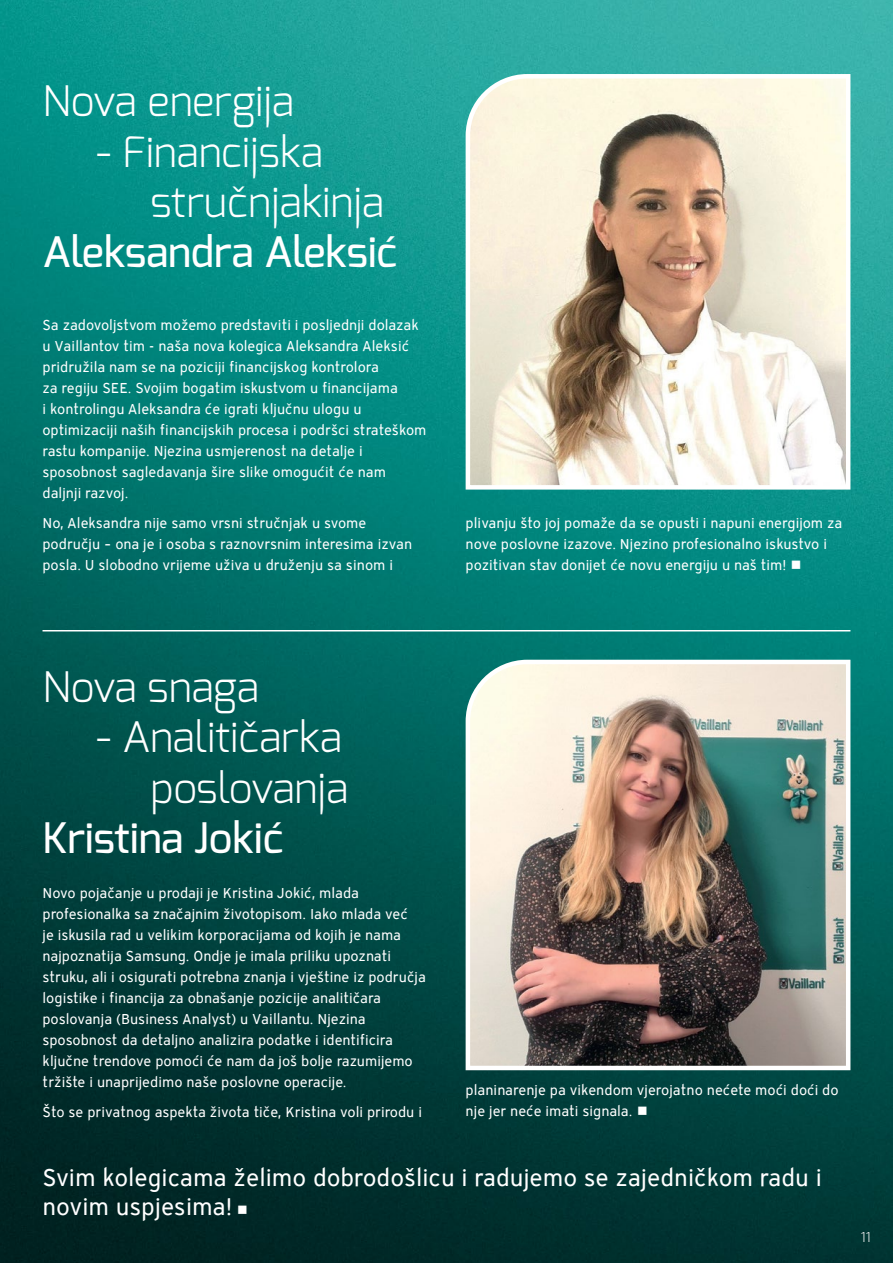
<style>
.page{position:relative;width:893px;height:1263px;background:#fff}
.page>*{position:absolute;margin:0;border:0;box-sizing:border-box;transform-origin:0 0}
.t1{font:300 42px/50.4px "Exo";color:#fff}
.t2{font:500 42px "Exo";color:#fff}
.t3{font:24px/28.8px "Vaillant 13 Book ETID";color:#fff}
.t4{font:14.25px/21px "Vaillant 13 Book ETID";color:#fff}
.t5{font:300 13.5px "Exo";color:#fff}
</style>
<div class="page">
<img style="left:0;top:0;width:893px;height:1263px">
<svg style="left:463px;top:72px;width:390px;height:420px;background:#d9d2c0"></svg>
<img style="left:463px;top:657px;width:390px;height:415px">
<hr style="left:43px;top:630px;width:807px;height:1px;background:#fff">
<h1 class="t1" style="left:43px;top:76px;width:253px">Nova energija</h1>
<h1 class="t1" style="left:151px;top:126px;width:235px;text-indent:-54px">- Financijska stručnjakinja</h1>
<h1 class="t2" style="left:43px;top:225px;width:357px">Aleksandra Aleksić</h1>
<p class="t4" style="left:43px;top:314px;width:385px">Sa zadovoljstvom možemo predstaviti i posljednji dolazak u Vaillantov tim - naša nova kolegica Aleksandra Aleksić pridružila nam se na poziciji financijskog kontrolora<br>za regiju SEE. Svojim bogatim iskustvom u financijama<br>i kontrolingu Aleksandra će igrati ključnu ulogu u optimizaciji naših financijskih procesa i podršci strateškom rastu kompanije. Njezina usmjerenost na detalje i sposobnost sagledavanja šire slike omogućit će nam daljnji razvoj.</p>
<p class="t4" style="left:43px;top:512px;width:371px">No, Aleksandra nije samo vrsni stručnjak u svome području – ona je i osoba s raznovrsnim interesima izvan posla. U slobodno vrijeme uživa u druženju sa sinom i</p>
<p class="t4" style="left:466px;top:512px;width:378px">plivanju što joj pomaže da se opusti i napuni energijom za nove poslovne izazove. Njezino profesionalno iskustvo i pozitivan stav donijet će novu energiju u naš tim! ■</p>
<h1 class="t1" style="left:43px;top:661px;width:218px">Nova snaga</h1>
<h1 class="t1" style="left:97px;top:712px;width:253px;text-align:right">- Analitičarka poslovanja</h1>
<h1 class="t2" style="left:43px;top:811px;width:243px">Kristina Jokić</h1>
<p class="t4" style="left:43px;top:883px;width:385px">Novo pojačanje u prodaji je Kristina Jokić, mlada profesionalka sa značajnim životopisom. Iako mlada već<br>je iskusila rad u velikim korporacijama od kojih je nama najpoznatija Samsung. Ondje je imala priliku upoznati struku, ali i osigurati potrebna znanja i vještine iz područja logistike i financija za obnašanje pozicije analitičara poslovanja (Business Analyst) u Vaillantu. Njezina sposobnost da detaljno analizira podatke i identificira ključne trendove pomoći će nam da još bolje razumijemo tržište i unaprijedimo naše poslovne operacije.</p>
<p class="t4" style="left:43px;top:1101px;width:381px">Što se privatnog aspekta života tiče, Kristina voli prirodu i</p>
<p class="t4" style="left:466px;top:1079px;width:375px">planinarenje pa vikendom vjerojatno nećete moći doći do nje jer neće imati signala. ■</p>
<h2 class="t3" style="left:43px;top:1162px;width:781px">Svim kolegicama želimo dobrodošlicu i radujemo se zajedničkom radu i novim uspjesima! ■</h2>
<p class="t5" style="left:861px;top:1229px;width:11px">11</p>
</div>
